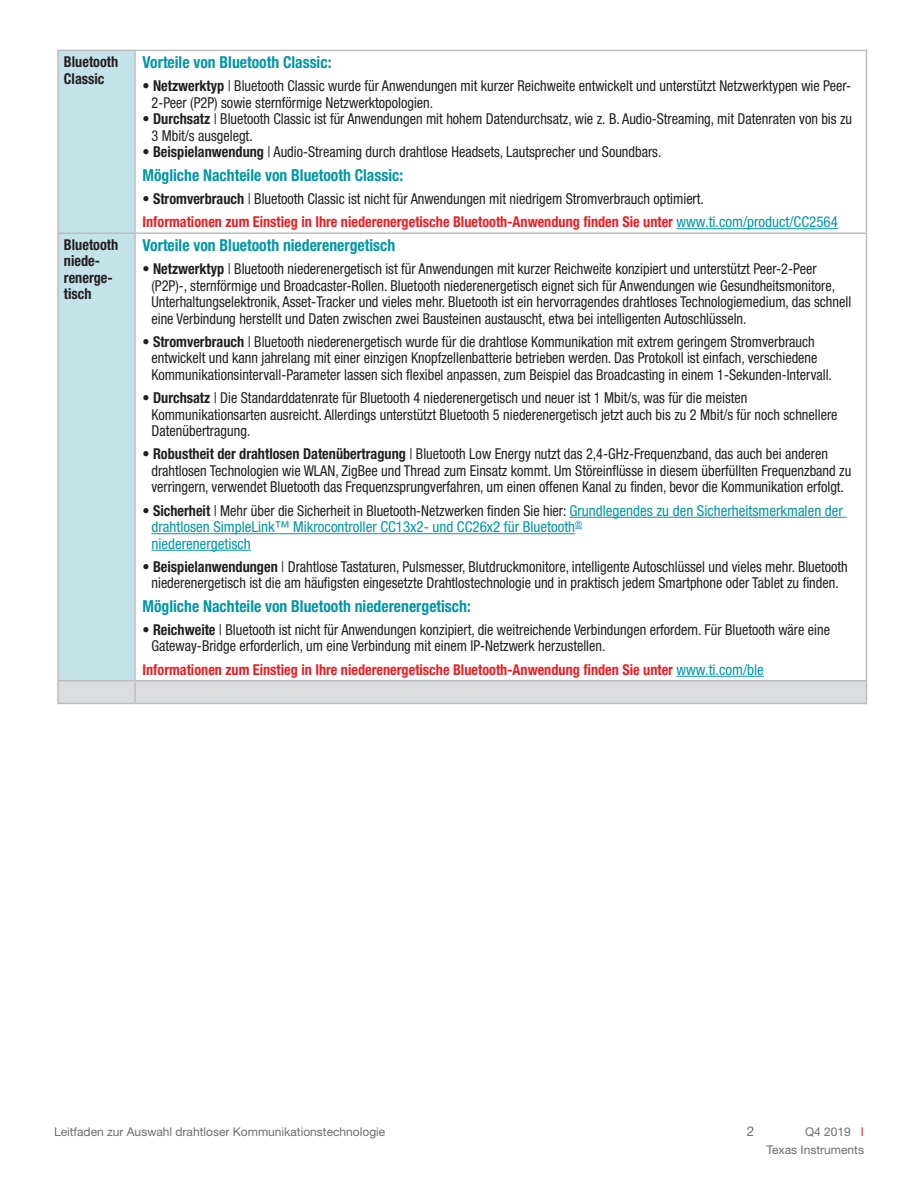
<style>
.page{position:relative;width:918px;height:1188px;background:#fff}
.page>*{position:absolute;margin:0;border:0;box-sizing:border-box;transform-origin:0 0}
.t1{font:700 condensed 16.5px "Helvetica Neue LT Std";color:#0097a4;scale:.95 1}
.t2{font:condensed 15px/16.5px "Helvetica Neue LT Std";color:#231f20;scale:.95 1}
.t3{font:700 condensed 15px/23.2px "Helvetica Neue LT Std";color:#ee1d23;scale:.95 1}
.t4{font:condensed 15px/16.5px "Helvetica Neue LT Std";color:#0097a4}
.t5{font:700 condensed 15px/16.5px "Helvetica Neue LT Std";color:#231f20;scale:.95 1}
.t6{font:13.5px "Helvetica Neue LT Std";color:#6c6d70}
.t7{font:12px/18px "Helvetica Neue LT Std";color:#6c6d70;text-align:right}
.s1{font-weight:700}
.s2{color:#231f20}
.s3{font-weight:400;color:#231f20}
.s4{font-weight:400;color:#0097a4}
.s5{font-weight:700;color:#231f20}
.s6{color:#ee1d23}
</style>
<div class="page">
<div style="left:59px;top:51px;width:75px;height:629px;background:#c4e3e8"></div>
<hr style="left:57px;top:50px;width:78px;height:1px;background:#bcbdc0">
<hr style="left:57px;top:51px;width:2px;height:181px;background:#bcbdc0">
<hr style="left:135px;top:50px;width:732px;height:1px;background:#bcbdc0">
<hr style="left:134px;top:51px;width:2px;height:181px;background:#bcbdc0">
<hr style="left:866px;top:51px;width:1px;height:181px;background:#bcbdc0">
<hr style="left:57px;top:232px;width:78px;height:2px;background:#bcbdc0">
<hr style="left:57px;top:234px;width:2px;height:446px;background:#bcbdc0">
<hr style="left:135px;top:232px;width:732px;height:2px;background:#bcbdc0">
<hr style="left:134px;top:234px;width:2px;height:446px;background:#bcbdc0">
<hr style="left:866px;top:234px;width:1px;height:446px;background:#bcbdc0">
<hr style="left:57px;top:680px;width:78px;height:1px;background:#bcbdc0">
<hr style="left:57px;top:681px;width:2px;height:22px;background:#bcbdc0">
<hr style="left:135px;top:680px;width:732px;height:1px;background:#bcbdc0">
<svg style="left:59px;top:681px;width:808px;height:22px;background:#dadbdd"></svg>
<hr style="left:57px;top:703px;width:78px;height:1px;background:#bcbdc0">
<hr style="left:135px;top:703px;width:732px;height:1px;background:#bcbdc0">
<hr style="left:676px;top:228px;width:162px;height:1px;background:#0097a4">
<hr style="left:569px;top:517px;width:278px;height:1px;background:#0097a4">
<hr style="left:152px;top:533px;width:423px;height:1px;background:#0097a4">
<hr style="left:152px;top:550px;width:99px;height:1px;background:#0097a4">
<hr style="left:676px;top:676px;width:88px;height:1px;background:#0097a4">
<p class="t5" style="left:64px;top:53px;width:59px">Bluetooth<br>Classic</p>
<p class="t1" style="left:142px;top:52px;width:200px">Vorteile von Bluetooth Classic:</p>
<p class="t2" style="left:152px;top:78px;width:738px;text-indent:-9px"><span class="s1">• Netzwerktyp</span> | Bluetooth Classic wurde für Anwendungen mit kurzer Reichweite entwickelt und unterstützt Netzwerktypen wie Peer-<br>2-Peer (P2P) sowie sternförmige Netzwerktopologien.</p>
<p class="t2" style="left:152px;top:111px;width:739px;text-indent:-9px"><span class="s1">• Durchsatz</span> | Bluetooth Classic ist für Anwendungen mit hohem Datendurchsatz, wie z. B. Audio-Streaming, mit Datenraten von bis zu<br>3 Mbit/s ausgelegt.</p>
<p class="t2" style="left:142px;top:144px;width:548px"><span class="s1">• Beispielanwendung</span> | Audio-Streaming durch drahtlose Headsets, Lautsprecher und Soundbars.</p>
<p class="t1" style="left:142px;top:165px;width:276px">Mögliche Nachteile von Bluetooth Classic:</p>
<p class="t3" style="left:142px;top:187px;width:734px"><span class="s2">• Stromverbrauch</span> <span class="s3">| Bluetooth Classic ist nicht für Anwendungen mit niedrigem Stromverbrauch optimiert.<br></span>Informationen zum Einstieg in Ihre niederenergetische Bluetooth-Anwendung finden Sie unter <span class="s4">www.ti.com/product/CC2564</span></p>
<p class="t5" style="left:64px;top:236px;width:59px">Bluetooth niede&shy;renerge&shy;tisch</p>
<p class="t1" style="left:142px;top:235px;width:268px">Vorteile von Bluetooth niederenergetisch</p>
<p class="t2" style="left:152px;top:261px;width:738px;text-indent:-9px"><span class="s1">• Netzwerktyp</span> | Bluetooth niederenergetisch ist für Anwendungen mit kurzer Reichweite konzipiert und unterstützt Peer-2-Peer (P2P)-, sternförmige und Broadcaster-Rollen. Bluetooth niederenergetisch eignet sich für Anwendungen wie Gesundheitsmonitore, Unterhaltungselektronik, Asset-Tracker und vieles mehr. Bluetooth ist ein hervorragendes drahtloses Technologiemedium, das schnell eine Verbindung herstellt und Daten zwischen zwei Bausteinen austauscht, etwa bei intelligenten Autoschlüsseln.</p>
<p class="t2" style="left:152px;top:333px;width:718px;text-indent:-9px"><span class="s1">• Stromverbrauch</span> | Bluetooth niederenergetisch wurde für die drahtlose Kommunikation mit extrem geringem Stromverbrauch entwickelt und kann jahrelang mit einer einzigen Knopfzellenbatterie betrieben werden. Das Protokoll ist einfach, verschiedene<br>Kommunikationsintervall-Parameter lassen sich flexibel anpassen, zum Beispiel das Broadcasting in einem 1-Sekunden-Intervall.</p>
<p class="t2" style="left:152px;top:390px;width:724px;text-indent:-9px"><span class="s1">• Durchsatz</span> | Die Standarddatenrate für Bluetooth 4 niederenergetisch und neuer ist 1 Mbit/s, was für die meisten<br>Kommunikationsarten ausreicht. Allerdings unterstützt Bluetooth 5 niederenergetisch jetzt auch bis zu 2 Mbit/s für noch schnellere<br>Datenübertragung.</p>
<p class="t2" style="left:152px;top:446px;width:738px;text-indent:-9px"><span class="s1">• Robustheit der drahtlosen Datenübertragung</span> | Bluetooth Low Energy nutzt das 2,4-GHz-Frequenzband, das auch bei anderen drahtlosen Technologien wie WLAN, ZigBee und Thread zum Einsatz kommt. Um Störeinflüsse in diesem überfüllten Frequenzband zu verringern, verwendet Bluetooth das Frequenzsprungverfahren, um einen offenen Kanal zu finden, bevor die Kommunikation erfolgt.</p>
<p class="t4" style="left:152px;top:502px;width:693px;text-indent:-9px"><span class="s5">• Sicherheit</span> <span class="s2">| Mehr über die Sicherheit in Bluetooth-Netzwerken finden Sie hier:</span> Grundlegendes zu den Sicherheitsmerkmalen der drahtlosen SimpleLink™ Mikrocontroller CC13x2- und CC26x2 für Bluetooth<sup>®<br></sup>niederenergetisch</p>
<p class="t2" style="left:142px;top:558px;width:744px;text-align:center"><span class="s1">• Beispielanwendungen</span> | Drahtlose Tastaturen, Pulsmesser, Blutdruckmonitore, intelligente Autoschlüssel und vieles mehr. Bluetooth niederenergetisch ist die am häufigsten eingesetzte Drahtlostechnologie und in praktisch jedem Smartphone oder Tablet zu finden.</p>
<p class="t1" style="left:142px;top:596px;width:347px">Mögliche Nachteile von Bluetooth niederenergetisch:</p>
<p class="t2" style="left:152px;top:621px;width:716px;text-indent:-9px"><span class="s1">• Reichweite</span> | Bluetooth ist nicht für Anwendungen konzipiert, die weitreichende Verbindungen erfordern. Für Bluetooth wäre eine<br>Gateway-Bridge erforderlich, um eine Verbindung mit einem IP-Netzwerk herzustellen.</p>
<p class="t3" style="left:142px;top:658px;width:656px">Informationen zum Einstieg in Ihre niederenergetische Bluetooth-Anwendung finden Sie unter <span class="s4">www.ti.com/ble</span></p>
<p class="t7" style="left:54px;top:1122px;width:333px">Leitfaden zur Auswahl drahtloser Kommunikationstechnologie</p>
<p class="t6" style="left:747px;top:1123px;width:9px">2</p>
<p class="t7" style="left:767px;top:1122px;width:99px">Q4 2019 <span class="s6">I<br></span>Texas Instruments</p>
</div>
